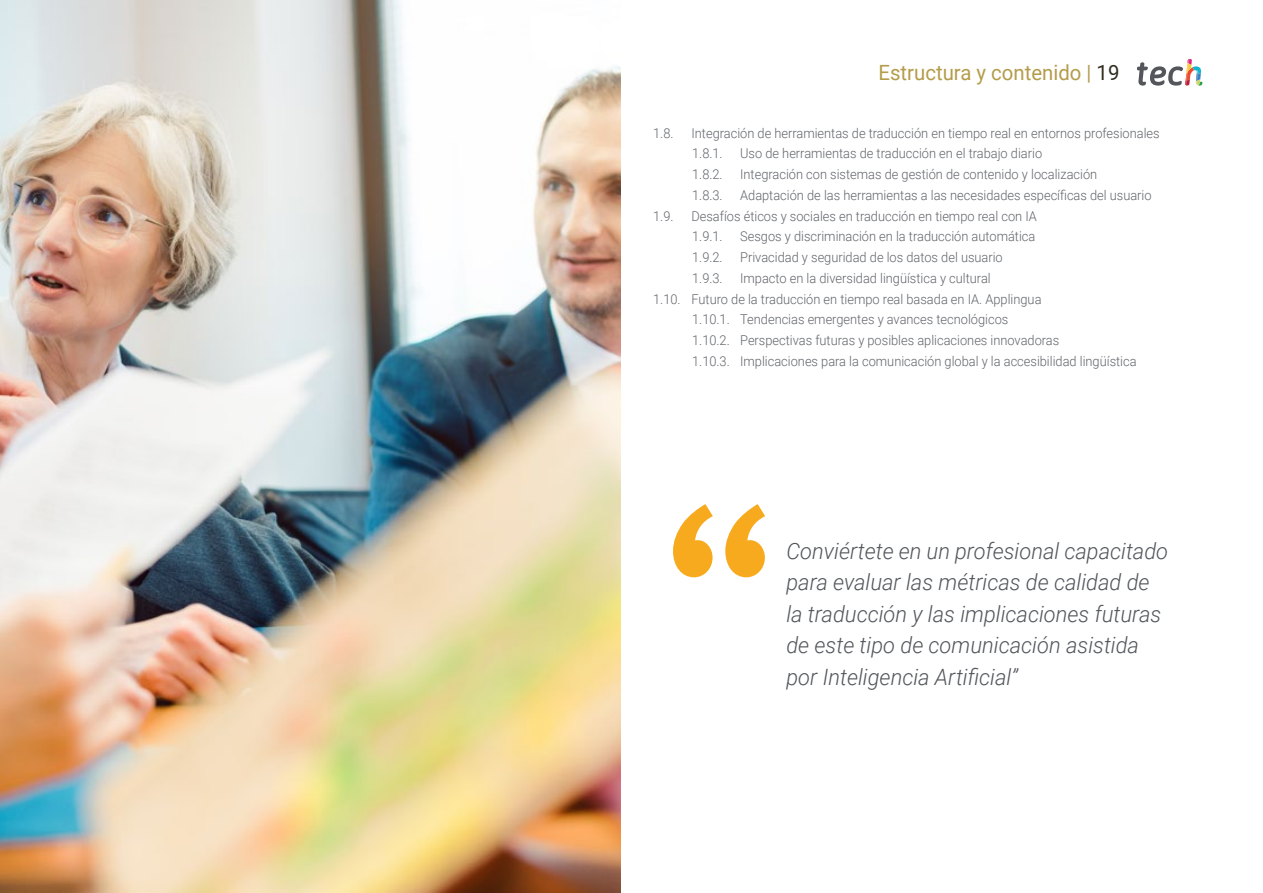
<style>
.page{position:relative;width:1263px;height:893px;background:#fff}
.page>*{position:absolute;margin:0;border:0;box-sizing:border-box;transform-origin:0 0}
.t1{font:italic 300 22.5px/31.5px "Roboto";color:#52555b}
.t2{font:21px "Roboto";color:#b49c4b}
.t3{font:300 13.5px/20.7px "Roboto";color:#61646a;scale:.95 1}
.s1{color:#312e20}
</style>
<div class="page">
<img style="left:0;top:0;width:621px;height:893px">
<svg style="left:673px;top:504px;width:92px;height:73px"></svg>
<svg style="left:1137px;top:59px;width:65px;height:27px"></svg>
<h2 class="t2" style="left:878px;top:57px;width:242px">Estructura y contenido | <span class="s1">19</span></h2>
<p class="t3" style="left:653px;top:122px;width:23px">1.8.</p>
<p class="t3" style="left:691px;top:122px;width:494px">Integración de herramientas de traducción en tiempo real en entornos profesionales<br>1.8.1.</p>
<p class="t3" style="left:740px;top:143px;width:319px">Uso de herramientas de traducción en el trabajo diario</p>
<p class="t3" style="left:692px;top:164px;width:34px">1.8.2.</p>
<p class="t3" style="left:740px;top:164px;width:377px">Integración con sistemas de gestión de contenido y localización</p>
<p class="t3" style="left:692px;top:184px;width:34px">1.8.3.</p>
<p class="t3" style="left:740px;top:184px;width:435px">Adaptación de las herramientas a las necesidades específicas del usuario</p>
<p class="t3" style="left:653px;top:205px;width:23px">1.9.</p>
<p class="t3" style="left:691px;top:205px;width:365px">Desafíos éticos y sociales en traducción en tiempo real con IA<br>1.9.1.</p>
<p class="t3" style="left:740px;top:226px;width:312px">Sesgos y discriminación en la traducción automática</p>
<p class="t3" style="left:692px;top:247px;width:34px">1.9.2.</p>
<p class="t3" style="left:740px;top:247px;width:278px">Privacidad y seguridad de los datos del usuario</p>
<p class="t3" style="left:692px;top:267px;width:34px">1.9.3.</p>
<p class="t3" style="left:740px;top:267px;width:265px">Impacto en la diversidad lingüística y cultural</p>
<p class="t3" style="left:653px;top:288px;width:410px">1.10. Futuro de la traducción en tiempo real basada en IA. Applingua</p>
<p class="t3" style="left:692px;top:309px;width:334px">1.10.1. Tendencias emergentes y avances tecnológicos</p>
<p class="t3" style="left:692px;top:330px;width:388px">1.10.2. Perspectivas futuras y posibles aplicaciones innovadoras</p>
<p class="t3" style="left:692px;top:350px;width:469px">1.10.3. Implicaciones para la comunicación global y la accesibilidad lingüística</p>
<h1 class="t1" style="left:786px;top:534px;width:383px">Conviértete en un profesional capacitado para evaluar las métricas de calidad de la traducción y las implicaciones futuras de este tipo de comunicación asistida por Inteligencia Artificial”</h1>
</div>
